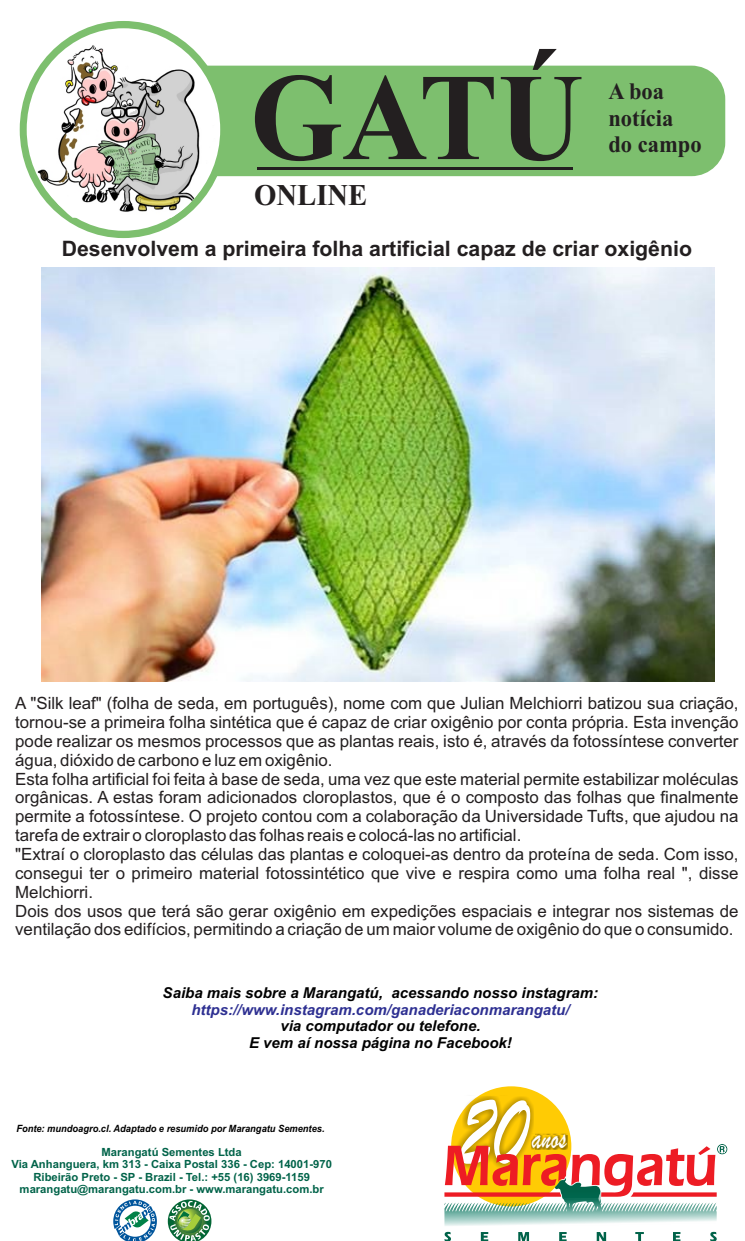
<style>
.page{position:relative;width:745px;height:1241px;background:#fff}
.page>*{position:absolute;margin:0;border:0;box-sizing:border-box;transform-origin:0 0}
.t1{font:700 123.88px "Times New Roman";color:#231f20;scale:.95 1}
.t2{font:104.12px "Brush Script";color:#fff;scale:.74 1}
.t3{font:33.88px "Brush Script";color:#fff;scale:.74 1}
.t4{font:700 30.12px "Times New Roman";color:#231f20;scale:.95 1}
.t5{font:700 23.62px/26.1px "Times New Roman";color:#231f20;scale:.95 1}
.t6{font:700 21.25px "Arial";color:#231f20}
.t7{font:16.88px/18.9px "Arial";color:#231f20}
.t8{font:italic 700 15px/16.8px "Arial";color:#000;text-align:center}
.t9{font:italic 700 15px "Arial";color:#2e3092}
.t10{font:700 11.25px/12.6px "Arial";color:#006349;text-align:center}
.t11{font:italic 700 10px "Arial";color:#000;scale:.93 1}
</style>
<div class="page">
<div style="left:160px;top:66px;width:564px;height:110px;background:#7dbf6e;border-radius:34px"></div>
<hr style="left:257px;top:166px;width:316px;height:3px;background:#231f20">
<div style="left:20px;top:21px;width:207px;height:217px;background:#7dbf6e;border-radius:50%"></div>
<div style="left:27px;top:28px;width:193px;height:203px;background:#fff;border-radius:50%"></div>
<img style="left:32px;top:41px;width:183px;height:177px">
<svg style="left:113px;top:1199px;width:44px;height:41px"></svg>
<svg style="left:168px;top:1199px;width:43px;height:41px"></svg>
<div style="left:451px;top:1086px;width:120px;height:120px;background:#ffcb04;border-radius:50%"></div>
<svg style="left:444px;top:1094px;width:282px;height:146px"></svg>
<img style="left:41px;top:268px;width:673px;height:413px">
<h1 class="t1" style="left:250px;top:75px;width:352px">GATÚ</h1>
<h3 class="t4" style="left:254px;top:184px;width:121px">ONLINE</h3>
<h3 class="t5" style="left:608px;top:81px;width:100px">A boa notícia do campo</h3>
<p class="t6" style="left:62px;top:241px;width:631px">Desenvolvem a primeira folha artificial capaz de criar oxigênio</p>
<p class="t7" style="left:15px;top:695px;width:724px">A "Silk leaf" (folha de seda, em português), nome com que Julian Melchiorri batizou sua criação, tornou-se a primeira folha sintética que é capaz de criar oxigênio por conta própria. Esta invenção pode realizar os mesmos processos que as plantas reais, isto é, através da fotossíntese converter água, dióxido de carbono e luz em oxigênio.<br>Esta folha artificial foi feita à base de seda, uma vez que este material permite estabilizar moléculas orgânicas. A estas foram adicionados cloroplastos, que é o composto das folhas que finalmente permite a fotossíntese. O projeto contou com a colaboração da Universidade Tufts, que ajudou na tarefa de extrair o cloroplasto das folhas reais e colocá-las no artificial.<br>"Extraí o cloroplasto das células das plantas e coloquei-as dentro da proteína de seda. Com isso, consegui ter o primeiro material fotossintético que vive e respira como uma folha real ", disse Melchiorri.<br>Dois dos usos que terá são gerar oxigênio em expedições espaciais e integrar nos sistemas de ventilação dos edifícios, permitindo a criação de um maior volume de oxigênio do que o consumido.</p>
<p class="t8" style="left:162px;top:985px;width:437px">Saiba mais sobre a Marangatú, acessando nosso instagram:</p>
<p class="t8" style="left:249px;top:1018px;width:264px">via computador ou telefone.<br>E vem aí nossa página no Facebook!</p>
<p class="t9" style="left:191px;top:1003px;width:379px">https://www.instagram.com/ganaderiaconmarangatu/</p>
<p class="t11" style="left:16px;top:1124px;width:333px">Fonte: mundoagro.cl. Adaptado e resumido por Marangatu Sementes.</p>
<p class="t10" style="left:11px;top:1145px;width:322px">Marangatú Sementes Ltda<br>Via Anhanguera, km 313 - Caixa Postal 336 - Cep: 14001-970<br>Ribeirão Preto - SP - Brazil - Tel.: +55 (16) 3969-1159 marangatu@marangatu.com.br - www.marangatu.com.br</p>
<h2 class="t2" style="left:459px;top:1101px;width:92px">20</h2>
<h3 class="t3" style="left:531px;top:1127px;width:48px">anos</h3>
</div>
